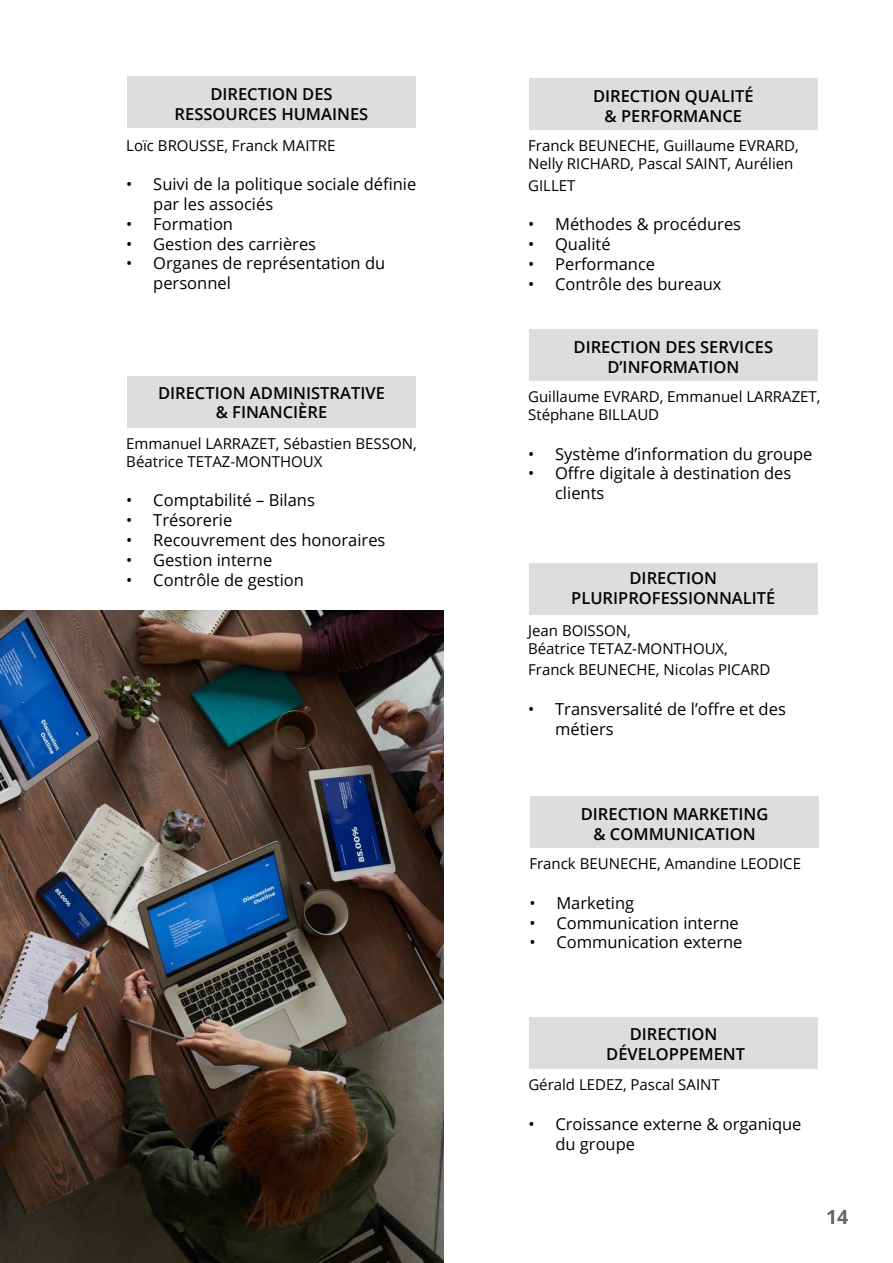
<style>
.page{position:relative;width:893px;height:1263px;background:#fff}
.page>*{position:absolute;margin:0;border:0;box-sizing:border-box;transform-origin:0 0}
.t1{font:700 19.5px "Open Sans";color:#666665}
.t2{font:16.5px/19.8px "Open Sans";color:#000}
.t3{font:600 16.5px/19.8px "Open Sans";color:#020203;text-align:center}
.t4{font:15px/18px "Open Sans";color:#000}
</style>
<div class="page">
<div style="left:127px;top:77px;width:289px;height:51px;background:#dddddc"></div>
<div style="left:127px;top:376px;width:289px;height:51px;background:#dddddc"></div>
<div style="left:529px;top:79px;width:289px;height:51px;background:#dddddc"></div>
<div style="left:529px;top:330px;width:289px;height:51px;background:#dddddc"></div>
<div style="left:529px;top:563px;width:289px;height:51px;background:#dddddc"></div>
<div style="left:530px;top:797px;width:289px;height:51px;background:#dddddc"></div>
<div style="left:529px;top:1018px;width:289px;height:51px;background:#dddddc"></div>
<img style="left:0;top:610px;width:443px;height:653px">
<p class="t3" style="left:175px;top:84px;width:195px">DIRECTION DES<br>RESSOURCES HUMAINES</p>
<p class="t4" style="left:126px;top:136px;width:211px">Loïc BROUSSE, Franck MAITRE</p>
<p class="t2" style="left:153px;top:174px;width:265px;text-indent:-27px">• Suivi de la politique sociale définie par les associés</p>
<p class="t2" style="left:126px;top:213px;width:108px">• Formation</p>
<p class="t2" style="left:126px;top:233px;width:191px">• Gestion des carrières</p>
<p class="t2" style="left:153px;top:253px;width:233px;text-indent:-27px">• Organes de représentation du personnel</p>
<p class="t3" style="left:158px;top:382px;width:228px">DIRECTION ADMINISTRATIVE &amp; FINANCIÈRE</p>
<p class="t4" style="left:126px;top:434px;width:292px">Emmanuel LARRAZET, Sébastien BESSON,<br>Béatrice TETAZ-MONTHOUX</p>
<p class="t2" style="left:126px;top:490px;width:190px">• Comptabilité – Bilans</p>
<p class="t2" style="left:126px;top:510px;width:108px">• Trésorerie</p>
<p class="t2" style="left:126px;top:530px;width:261px">• Recouvrement des honoraires</p>
<p class="t2" style="left:126px;top:549px;width:148px">• Gestion interne</p>
<p class="t2" style="left:126px;top:569px;width:179px">• Contrôle de gestion</p>
<p class="t3" style="left:593px;top:86px;width:162px">DIRECTION QUALITÉ &amp; PERFORMANCE</p>
<p class="t4" style="left:528px;top:136px;width:272px">Franck BEUNECHE, Guillaume EVRARD,<br>Nelly RICHARD, Pascal SAINT, Aurélien</p>
<p class="t4" style="left:528px;top:176px;width:49px">GILLET</p>
<p class="t2" style="left:528px;top:214px;width:214px">• Méthodes &amp; procédures</p>
<p class="t2" style="left:528px;top:234px;width:84px">• Qualité</p>
<p class="t2" style="left:528px;top:254px;width:128px">• Performance</p>
<p class="t2" style="left:528px;top:273px;width:195px">• Contrôle des bureaux</p>
<p class="t3" style="left:574px;top:337px;width:201px">DIRECTION DES SERVICES<br>D’INFORMATION</p>
<p class="t4" style="left:528px;top:387px;width:294px">Guillaume EVRARD, Emmanuel LARRAZET,<br>Stéphane BILLAUD</p>
<p class="t2" style="left:528px;top:443px;width:286px">• Système d’information du groupe</p>
<p class="t2" style="left:555px;top:463px;width:238px;text-indent:-27px">• Offre digitale à destination des clients</p>
<p class="t3" style="left:571px;top:568px;width:206px">DIRECTION<br>PLURIPROFESSIONNALITÉ</p>
<p class="t4" style="left:528px;top:621px;width:201px">Jean BOISSON,<br>Béatrice TETAZ-MONTHOUX,</p>
<p class="t4" style="left:528px;top:660px;width:244px">Franck BEUNECHE, Nicolas PICARD</p>
<p class="t2" style="left:555px;top:698px;width:232px;text-indent:-27px">• Transversalité de l’offre et des métiers</p>
<p class="t3" style="left:581px;top:804px;width:189px">DIRECTION MARKETING &amp; COMMUNICATION</p>
<p class="t4" style="left:529px;top:854px;width:273px">Franck BEUNECHE, Amandine LEODICE</p>
<p class="t2" style="left:529px;top:892px;width:106px">• Marketing</p>
<p class="t2" style="left:529px;top:912px;width:211px">• Communication interne</p>
<p class="t2" style="left:529px;top:932px;width:215px">• Communication externe</p>
<p class="t3" style="left:606px;top:1024px;width:140px">DIRECTION<br>DÉVELOPPEMENT</p>
<p class="t4" style="left:528px;top:1075px;width:193px">Gérald LEDEZ, Pascal SAINT</p>
<p class="t2" style="left:555px;top:1113px;width:248px;text-indent:-27px">• Croissance externe &amp; organique du groupe</p>
<p class="t1" style="left:826px;top:1203px;width:24px">14</p>
</div>
